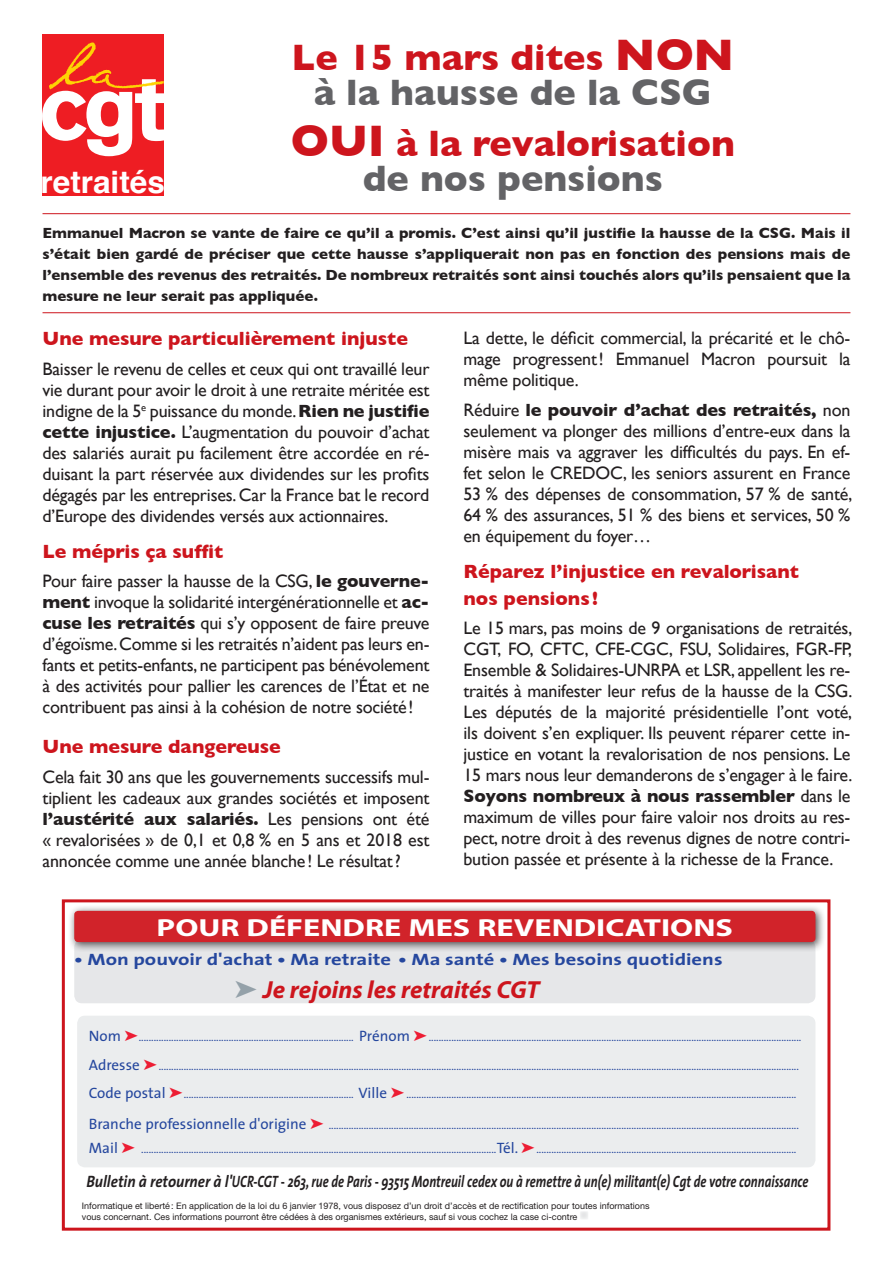
<style>
.page{position:relative;width:893px;height:1263px;background:#fff}
.page>*{position:absolute;margin:0;border:0;box-sizing:border-box;transform-origin:0 0}
.t1{font:700 37.5px/34.5px "Gill Sans";color:#636366;text-align:center}
.t2{font:700 37.5px "Gill Sans";color:#cd151d}
.t3{font:700 30.9px "Helvetica";color:#fff}
.t4{font:700 24.75px "Myriad Pro";color:#fff;scale:1.3 1}
.t5{font:italic 700 24.75px "Myriad Pro";color:#cd151d}
.t6{font:700 19.5px/27px "Gill Sans";color:#cd151d}
.t7{font:18px/21px "Gill Sans";letter-spacing:-.01em;color:#231f20;text-align:justify}
.t8{font:italic 700 16.5px "The Sans";color:#231f20;scale:.9 1}
.t9{font:700 16.5px "The Sans";color:#25479e;scale:1.25 1}
.t10{font:15.15px "The Sans";color:#25479e}
.t11{font:700 15px/21px "Gill Sans";color:#231f20;text-align:justify}
.t12{font:10.95px "The Sans";color:#25479e}
.t13{font:9px/10.8px "Helvetica Neue";color:#231f20}
.s1{color:#cd151d}
.s2{font-size:45px;color:#cd151d}
.s3{font-size:45px}
.s4{font-weight:700}
.s5{font-size:15.15px}
</style>
<div class="page">
<div style="left:43px;top:34px;width:121px;height:162px;background:#ee1d23"></div>
<svg style="left:43px;top:42px;width:121px;height:114px"></svg>
<div style="left:62px;top:899px;width:768px;height:332px;border:3px solid #cd151d"></div>
<div style="left:74px;top:939px;width:741px;height:64px;background:#e6e7e9;border-radius:8px"></div>
<div style="left:68px;top:905px;width:758px;height:47px;background:#231f20;opacity:.75"></div>
<div style="left:74px;top:911px;width:741px;height:31px;background:#d1232a;border-radius:4px"></div>
<div style="left:77px;top:1016px;width:738px;height:151px;background:#ebedee;border-radius:8px"></div>
<div style="left:580px;top:1211px;width:8px;height:9px;background:#e9eaeb"></div>
<hr style="left:43px;top:213px;width:807px;height:1px;background:#cd151d">
<hr style="left:43px;top:312px;width:807px;height:1px;background:#cd151d">
<p class="t1" style="left:292px;top:40px;width:444px"><span class="s1">Le 15 mars dites</span> <span class="s2">NON </span>à la hausse de la CSG</p>
<p class="t2" style="left:291px;top:121px;width:446px"><span class="s3">OUI</span> à la revalorisation</p>
<p class="t3" style="left:41px;top:161px;width:126px">retraités</p>
<p class="t1" style="left:363px;top:160px;width:302px">de nos pensions</p>
<p class="t11" style="left:43px;top:222px;width:809px">Emmanuel Macron se vante de faire ce qu’il a promis. C’est ainsi qu’il justifie la hausse de la CSG. Mais il s’était bien gardé de préciser que cette hausse s’appliquerait non pas en fonction des pensions mais de l’ensemble des revenus des retraités. De nombreux retraités sont ainsi touchés alors qu’ils pensaient que la mesure ne leur serait pas appliquée.</p>
<p class="t6" style="left:43px;top:325px;width:367px">Une mesure particulièrement injuste</p>
<p class="t7" style="left:43px;top:358px;width:389px">Baisser le revenu de celles et ceux qui ont travaillé leur vie durant pour avoir le droit à une retraite méritée est indigne de la 5<sup>e</sup> puissance du monde. <span class="s4">Rien ne justifie cette injustice.</span> L’augmentation du pouvoir d’achat des salariés aurait pu facilement être accordée en ré&shy;duisant la part réservée aux dividendes sur les profits dégagés par les entreprises. Car la France bat le record d’Europe des dividendes versés aux actionnaires.</p>
<p class="t6" style="left:43px;top:537px;width:182px">Le mépris ça suffit</p>
<p class="t7" style="left:43px;top:570px;width:388px">Pour faire passer la hausse de la CSG, <span class="s4">le gouverne&shy;ment</span> invoque la solidarité intergénérationnelle et <span class="s4">ac&shy;cuse les retraités</span> qui s’y opposent de faire preuve d’égoïsme. Comme si les retraités n’aident pas leurs en&shy;fants et petits-enfants, ne participent pas bénévolement à des activités pour pallier les carences de l’État et ne contribuent pas ainsi à la cohésion de notre société!</p>
<p class="t6" style="left:43px;top:733px;width:240px">Une mesure dangereuse</p>
<p class="t7" style="left:43px;top:766px;width:388px">Cela fait 30 ans que les gouvernements successifs mul&shy;tiplient les cadeaux aux grandes sociétés et imposent <span class="s4">l’austérité aux salariés.</span> Les pensions ont été « revalorisées » de 0,1 et 0,8 % en 5 ans et 2018 est annoncée comme une année blanche! Le résultat?</p>
<p class="t7" style="left:463px;top:327px;width:388px">La dette, le déficit commercial, la précarité et le chô&shy;mage progressent! Emmanuel Macron poursuit la même politique.</p>
<p class="t7" style="left:463px;top:399px;width:390px">Réduire <span class="s4">le pouvoir d’achat des retraités,</span> non seulement va plonger des millions d’entre-eux dans la misère mais va aggraver les difficultés du pays. En ef&shy;fet selon le CREDOC, les seniors assurent en France 53 % des dépenses de consommation, 57 % de santé, 64 % des assurances, 51 % des biens et services, 50 % en équipement du foyer…</p>
<p class="t6" style="left:463px;top:558px;width:337px">Réparez l’injustice en revalorisant nos pensions !</p>
<p class="t7" style="left:463px;top:617px;width:390px">Le 15 mars, pas moins de 9 organisations de retraités, CGT, FO, CFTC, CFE-CGC, FSU, Solidaires, FGR-FP, Ensemble &amp; Solidaires-UNRPA et LSR, appellent les re&shy;traités à manifester leur refus de la hausse de la CSG.<br>Les députés de la majorité présidentielle l’ont voté, ils doivent s’en expliquer. Ils peuvent réparer cette in&shy;justice en votant la revalorisation de nos pensions. Le 15 mars nous leur demanderons de s’engager à le faire.<br><span class="s4">Soyons nombreux à nous rassembler</span> dans le maximum de villes pour faire valoir nos droits au res&shy;pect, notre droit à des revenus dignes de notre contri&shy;bution passée et présente à la richesse de la France.</p>
<p class="t4" style="left:157px;top:911px;width:445px">POUR DÉFENDRE MES REVENDICATIONS</p>
<p class="t9" style="left:74px;top:945px;width:520px">• Mon pouvoir d'achat • Ma retraite • Ma santé • Mes besoins quotidiens</p>
<p class="t5" style="left:263px;top:973px;width:278px">Je rejoins les retraités CGT</p>
<p class="t12" style="left:89px;top:1028px;width:323px"><span class="s5">Nom</span> ...................................................................................... <span class="s5">Prénom</span></p>
<p class="t12" style="left:429px;top:1028px;width:374px">.....................................................................................................................................................</p>
<p class="t10" style="left:89px;top:1052px;width:52px">Adresse</p>
<p class="t12" style="left:159px;top:1057px;width:642px">................................................................................................................................................................................................................................................................</p>
<p class="t12" style="left:89px;top:1086px;width:300px"><span class="s5">Code postal</span> .................................................................... <span class="s5">Ville</span></p>
<p class="t12" style="left:406px;top:1086px;width:392px">............................................................................................................................................................</p>
<p class="t10" style="left:89px;top:1111px;width:219px">Branche professionnelle d'origine</p>
<p class="t12" style="left:329px;top:1116px;width:472px">............................................................................................................................................................................................</p>
<p class="t10" style="left:89px;top:1135px;width:31px">Mail</p>
<p class="t12" style="left:141px;top:1140px;width:657px">..............................................................................................................................................<span class="s5">Tél.</span> ........................................................................................................</p>
<p class="t8" style="left:86px;top:1167px;width:804px">Bulletin à retourner à l'UCR-CGT - 263, rue de Paris - 93515 Montreuil cedex ou à remettre à un(e) militant(e) Cgt de votre connaissance</p>
<p class="t13" style="left:82px;top:1200px;width:569px">Informatique et liberté: En application de la loi du 6 janvier 1978, vous disposez d’un droit d’accès et de rectification pour toutes informations vous concernant. Ces informations pourront être cédées à des organismes extérieurs, sauf si vous cochez la case ci-contre</p>
</div>
